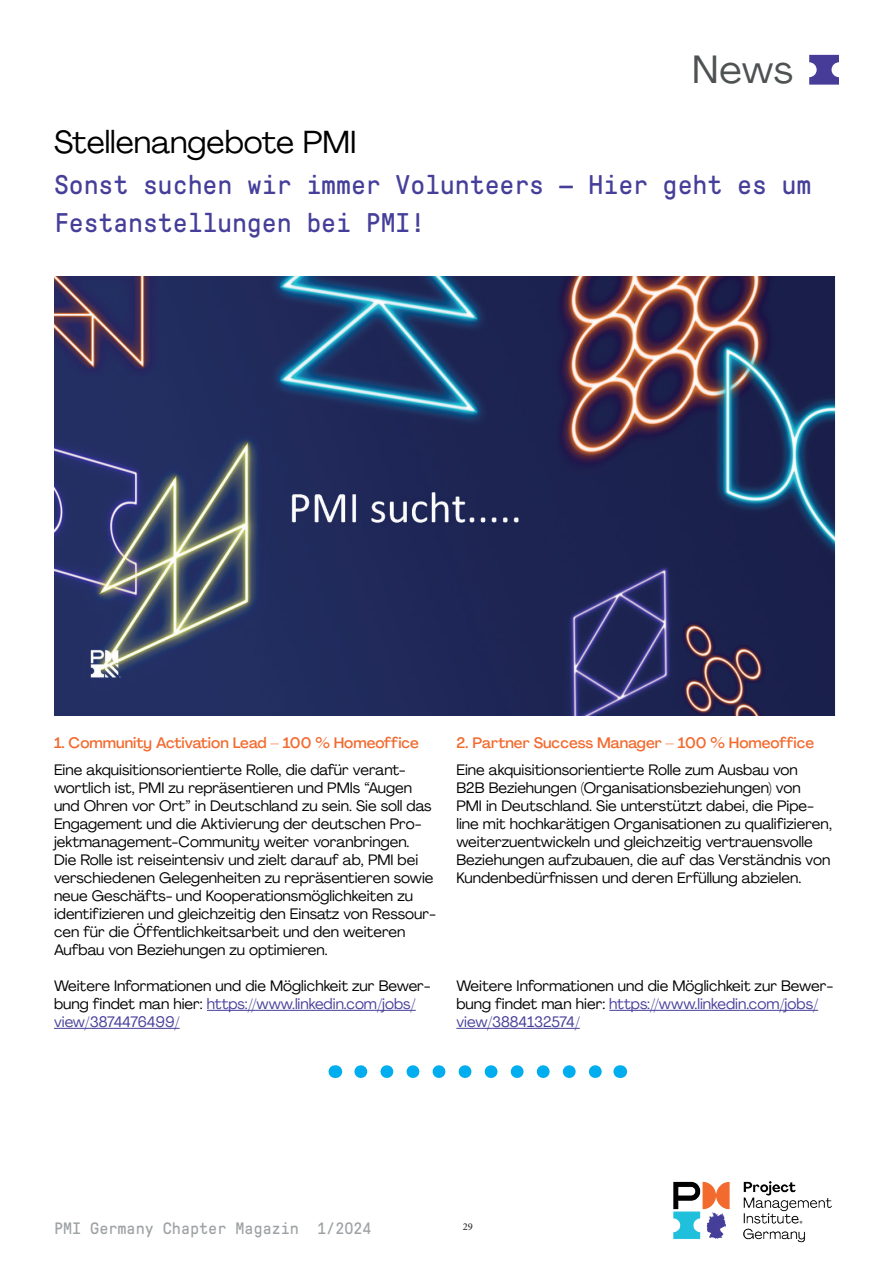
<style>
.page{position:relative;width:893px;height:1263px;background:#fff}
.page>*{position:absolute;margin:0;border:0;box-sizing:border-box;transform-origin:0 0}
.t1{font:39px "Agrandir";color:#4e5253}
.t2{font:31.5px "Agrandir";color:#000001}
.t3{font:27px/37.8px "GT Pressura Mono";color:#463f9a}
.t4{font:16.5px "GT Pressura Mono";color:#9ea2a4}
.t5{font:15px/18px "Agrandir";color:#000001}
.t6{font:500 15px "Agrandir";color:#f26a2e}
.t7{font:10.5px "Minion Pro";color:#231f20}
.s1{color:#463f9a}
</style>
<div class="page">
<img style="left:673px;top:1181px;width:159px;height:62px">
<svg style="left:809px;top:55px;width:30px;height:30px"></svg>
<img style="left:54px;top:276px;width:782px;height:440px">
<hr style="left:207px;top:1010px;width:209px;height:1px;background:#463f9a">
<hr style="left:54px;top:1028px;width:126px;height:1px;background:#463f9a">
<hr style="left:609px;top:1010px;width:209px;height:1px;background:#463f9a">
<hr style="left:456px;top:1028px;width:124px;height:1px;background:#463f9a">
<svg style="left:361px;top:1065px;width:241px;height:13px"></svg>
<svg style="left:335px;top:1065px;width:1px;height:13px"></svg>
<svg style="left:620px;top:1065px;width:1px;height:13px"></svg>
<h1 class="t1" style="left:692px;top:45px;width:102px">News</h1>
<h2 class="t2" style="left:54px;top:123px;width:304px">Stellenangebote PMI</h2>
<h3 class="t3" style="left:54px;top:166px;width:759px">Sonst suchen wir immer Volunteers — Hier geht es um<br>Festanstellungen bei PMI!</h3>
<p class="t6" style="left:54px;top:733px;width:367px">1. Community Activation Lead – 100 % Homeoffice</p>
<p class="t5" style="left:54px;top:760px;width:384px">Eine akquisitionsorientierte Rolle, die dafür verant&shy;wortlich ist, PMI zu repräsentieren und PMIs “Augen und Ohren vor Ort” in Deutschland zu sein. Sie soll das Engagement und die Aktivierung der deutschen Pro&shy;jektmanagement-Community weiter voranbringen.<br>Die Rolle ist reiseintensiv und zielt darauf ab, PMI bei verschiedenen Gelegenheiten zu repräsentieren sowie neue Geschäfts- und Kooperationsmöglichkeiten zu identifizieren und gleichzeitig den Einsatz von Ressour&shy;cen für die Öffentlichkeitsarbeit und den weiteren Aufbau von Beziehungen zu optimieren.</p>
<p class="t5" style="left:54px;top:976px;width:378px">Weitere Informationen und die Möglichkeit zur Bewer&shy;bung findet man hier: <span class="s1">https://www.linkedin.com/jobs/ view/3874476499/</span></p>
<p class="t6" style="left:456px;top:733px;width:359px">2. Partner Success Manager – 100 % Homeoffice</p>
<p class="t5" style="left:456px;top:760px;width:377px">Eine akquisitionsorientierte Rolle zum Ausbau von<br>B2B Beziehungen (Organisationsbeziehungen) von<br>PMI in Deutschland. Sie unterstützt dabei, die Pipe&shy;line mit hochkarätigen Organisationen zu qualifizieren, weiterzuentwickeln und gleichzeitig vertrauensvolle Beziehungen aufzubauen, die auf das Verständnis von Kundenbedürfnissen und deren Erfüllung abzielen.</p>
<p class="t5" style="left:456px;top:976px;width:378px">Weitere Informationen und die Möglichkeit zur Bewer&shy;bung findet man hier: <span class="s1">https://www.linkedin.com/jobs/ view/3884132574/</span></p>
<p class="t4" style="left:54px;top:1219px;width:319px">PMI Germany Chapter Magazin 1/2024</p>
<p class="t7" style="left:463px;top:1220px;width:12px">29</p>
</div>
